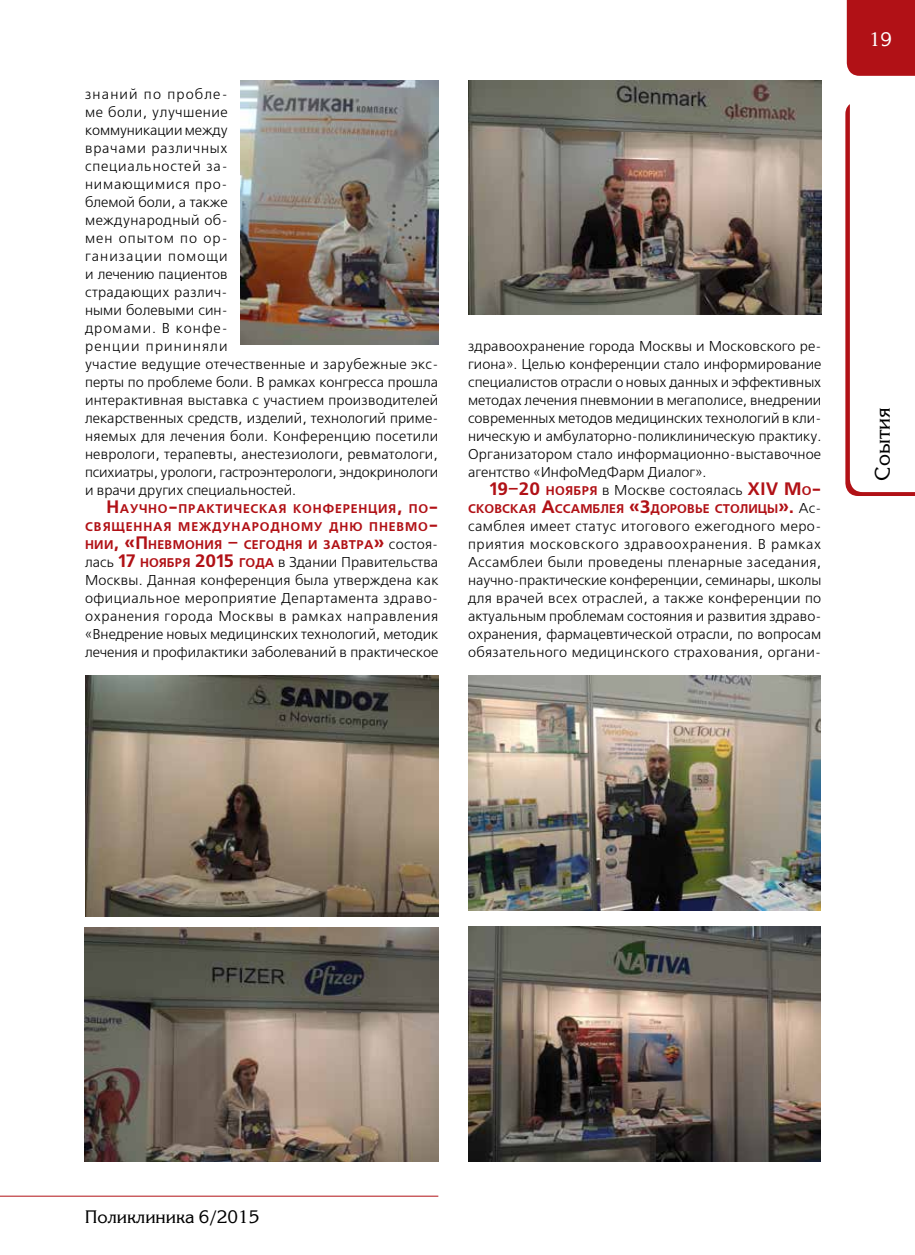
<style>
.page{position:relative;width:915px;height:1255px;background:#fff}
.page>*{position:absolute;margin:0;border:0;box-sizing:border-box;transform-origin:0 0}
.t1{font:21px "Korinna C";color:#000}
.t2{font:19.5px "Korinna C";color:#fff}
.t3{font:18px "Korinna C";color:#000}
.t4{font:14.25px/18px "Free Set C";letter-spacing:.01em;color:#000;text-align:justify}
.t5{font:700 12.6px/18px "Free Set C";letter-spacing:.02em;color:#b11116;text-align:justify}
.s1{font-size:18px}
.s2{font-weight:400;font-size:14.25px;color:#000}
.s3{font-weight:700;font-size:18px;color:#b11116}
.s4{font-weight:700;font-size:12.6px;color:#b11116}
</style>
<div class="page">
<div style="left:846px;top:0;width:68px;height:76px;background:#b11116"></div>
<hr style="left:0;top:1195px;width:438px;height:1px;background:#b11116">
<svg style="left:845px;top:104px;width:69px;height:392px"></svg>
<img style="left:240px;top:81px;width:198px;height:263px">
<img style="left:468px;top:80px;width:353px;height:235px">
<img style="left:85px;top:927px;width:353px;height:234px">
<img style="left:85px;top:675px;width:353px;height:241px">
<img style="left:468px;top:926px;width:352px;height:235px">
<img style="left:468px;top:675px;width:352px;height:235px">
<p class="t4" style="left:85px;top:86px;width:354px;text-align:left">знаний по пробле-<br>ме боли, улучшение<br>коммуникации между<br>врачами различных<br>специальностей за-<br>нимающимися про-<br>блемой боли, а также<br>международный об-<br>мен опытом по ор-<br>ганизации помощи<br>и лечению пациентов<br>страдающих различ-<br>ными болевыми син-<br>дромами. В конфе-<br>ренции прининяли<br>участие ведущие отечественные и зарубежные экс&shy;перты по проблеме боли. В рамках конгресса прошла интерактивная выставка с участием производителей лекарственных средств, изделий, технологий приме&shy;няемых для лечения боли. Конференцию посетили неврологи, терапевты, анестезиологи, ревматологи, психиатры, урологи, гастроэнтерологи, эндокринологи и врачи других специальностей.</p>
<p class="t5" style="left:85px;top:500px;width:354px;text-indent:21px"><span class="s1">Н</span>аучно<span class="s1">-</span>практическая конференция<span class="s1">,</span> по&shy;священная международному дню пневмо&shy;нии<span class="s1">, «П</span> невмония <span class="s1">–</span> сегодня и завтра<span class="s1">»</span> <span class="s2">состоя-</span></p>
<p class="t4" style="left:85px;top:554px;width:355px">лась <span class="s3">17</span> <span class="s4">ноября</span> <span class="s3">2015</span> <span class="s4">года</span> в Здании Правительства Москвы. Данная конференция была утверждена как официальное мероприятие Департамента здраво&shy;охранения города Москвы в рамках направления «Внедрение новых медицинских технологий, методик лечения и профилактики заболеваний в практическое</p>
<p class="t4" style="left:468px;top:338px;width:354px">здравоохранение города Москвы и Московского ре&shy;гиона». Целью конференции стало информирование специалистов отрасли о новых данных и эффективных методах лечения пневмонии в мегаполисе, внедрении современных методов медицинских технологий в кли&shy;ническую и амбулаторно-поликлиническую практику.<br>Организатором стало информационно-выставочное агентство «ИнфоМедФарм Диалог».</p>
<p class="t4" style="left:489px;top:482px;width:333px"><span class="s3">19–20</span> <span class="s4">ноября</span> в Москве состоялась <span class="s3">XIV М</span> <span class="s4">о</span><span class="s3">-</span></p>
<p class="t5" style="left:468px;top:500px;width:354px">сковская <span class="s1">А</span>ссамблея <span class="s1">«З</span>доровье столицы<span class="s1">».</span> <span class="s2">Ас-</span></p>
<p class="t4" style="left:468px;top:518px;width:355px">самблея имеет статус итогового ежегодного меро&shy;приятия московского здравоохранения. В рамках Ассамблеи были проведены пленарные заседания, научно-практические конференции, семинары, школы для врачей всех отраслей, а также конференции по актуальным проблемам состояния и развития здраво&shy;охранения, фармацевтической отрасли, по вопросам обязательного медицинского страхования, органи-</p>
<h2 class="t2" style="left:868px;top:28px;width:25px">19</h2>
<h1 class="t1" style="left:870px;top:480px;width:75px;rotate:-90deg">Соытия</h1>
<p class="t3" style="left:85px;top:1206px;width:176px">Поликлиника 6/2015</p>
</div>
